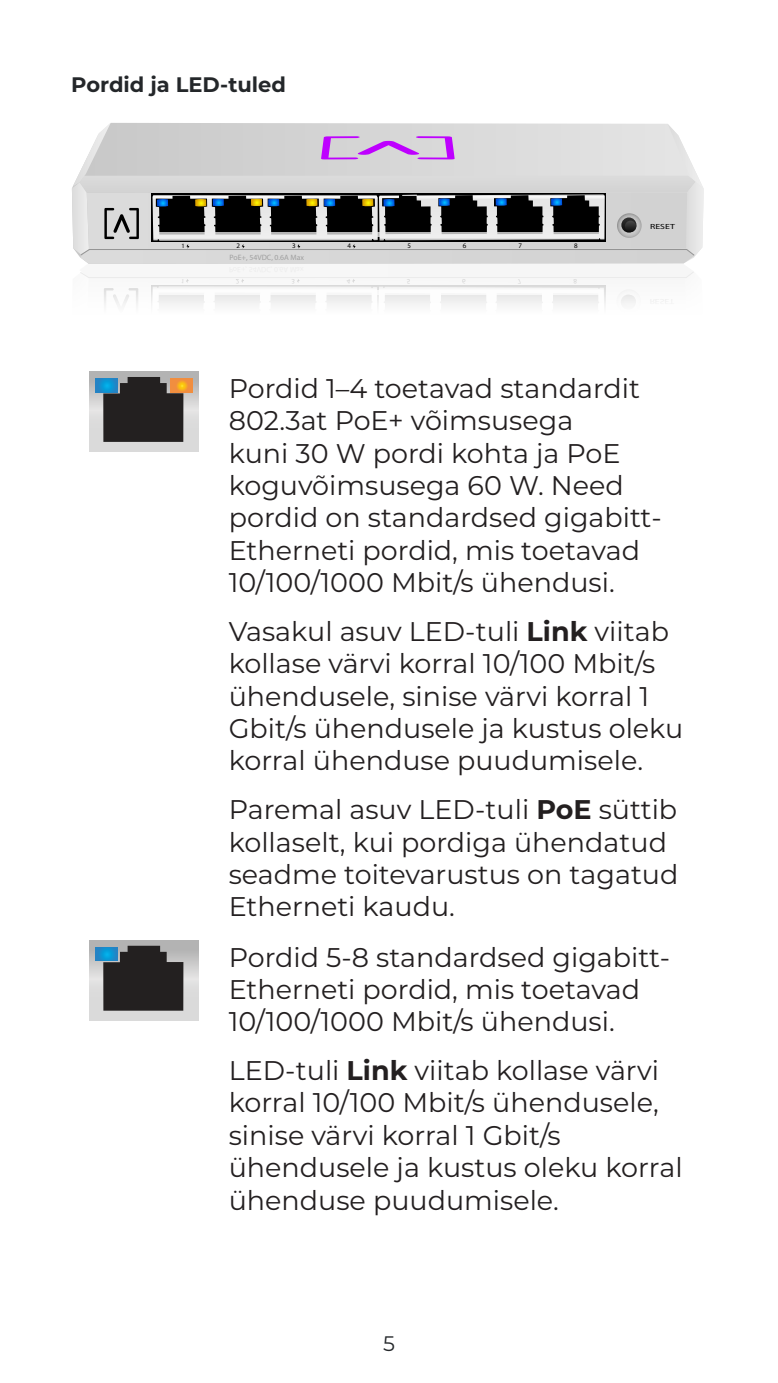
<style>
.page{position:relative;width:778px;height:1383px;background:#fff}
.page>*{position:absolute;margin:0;border:0;box-sizing:border-box;transform-origin:0 0}
.Body_Feature{font:27px/32.4px "Montserrat";color:#231f20}
.Heading_3{font:700 21px "Montserrat";color:#24272a}
.t1{font:21px "Montserrat";color:#24272a}
.t2{font:7.8px "Myriad Pro";color:#9f9f9f}
.t3{font:7.5px "Myriad Pro";color:#000;scale:1.31 1}
.t4{font:6.9px "Myriad Pro";color:#000}
.t5{font:6.6px "Myriad Pro";color:#000}
.s1{font-weight:700}
</style>
<div class="page">
<svg style="left:89px;top:371px;width:110px;height:80px"></svg>
<svg style="left:103px;top:377px;width:80px;height:65px"></svg>
<svg style="left:96px;top:378px;width:21px;height:14px"></svg>
<svg style="left:171px;top:378px;width:21px;height:14px"></svg>
<svg style="left:89px;top:940px;width:110px;height:80px"></svg>
<svg style="left:103px;top:945px;width:80px;height:65px"></svg>
<svg style="left:96px;top:947px;width:21px;height:13px"></svg>
<svg style="left:72px;top:123px;width:631px;height:182px"></svg>
<p class="Heading_3" style="left:71px;top:69px;width:216px">Pordid ja LED-tuled</p>
<p class="t5" style="left:182px;top:242px;width:5px">1</p>
<p class="t4" style="left:236px;top:242px;width:5px">2</p>
<p class="t4" style="left:292px;top:242px;width:5px">3</p>
<p class="t4" style="left:347px;top:242px;width:5px">4</p>
<p class="t4" style="left:407px;top:242px;width:5px">5</p>
<p class="t4" style="left:463px;top:242px;width:5px">6</p>
<p class="t4" style="left:518px;top:242px;width:5px">7</p>
<p class="t4" style="left:574px;top:242px;width:5px">8</p>
<p class="t2" style="left:230px;top:253px;width:76px">PoE+, 54VDC, 0.6A Max</p>
<p class="t3" style="left:650px;top:221px;width:20px">RESET</p>
<p class="Body_Feature" style="left:229px;top:371px;width:434px">Pordid 1–4 toetavad standardit<br>802.3at PoE+ võimsusega<br>kuni 30 W pordi kohta ja PoE koguvõimsusega 60 W. Need pordid on standardsed gigabitt-<br>Etherneti pordid, mis toetavad<br>10/100/1000 Mbit/s ühendusi.</p>
<p class="Body_Feature" style="left:229px;top:614px;width:456px">Vasakul asuv LED-tuli <span class="s1">Link</span> viitab kollase värvi korral 10/100 Mbit/s ühendusele, sinise värvi korral 1<br>Gbit/s ühendusele ja kustus oleku korral ühenduse puudumisele.</p>
<p class="Body_Feature" style="left:229px;top:792px;width:451px">Paremal asuv LED-tuli <span class="s1">PoE</span> süttib kollaselt, kui pordiga ühendatud seadme toitevarustus on tagatud<br>Etherneti kaudu.</p>
<p class="Body_Feature" style="left:229px;top:939px;width:443px">Pordid 5-8 standardsed gigabitt-<br>Etherneti pordid, mis toetavad<br>10/100/1000 Mbit/s ühendusi.</p>
<p class="Body_Feature" style="left:229px;top:1053px;width:455px">LED-tuli <span class="s1">Link</span> viitab kollase värvi korral 10/100 Mbit/s ühendusele, sinise värvi korral 1 Gbit/s ühendusele ja kustus oleku korral ühenduse puudumisele.</p>
<p class="t1" style="left:383px;top:1328px;width:13px">5</p>
</div>
